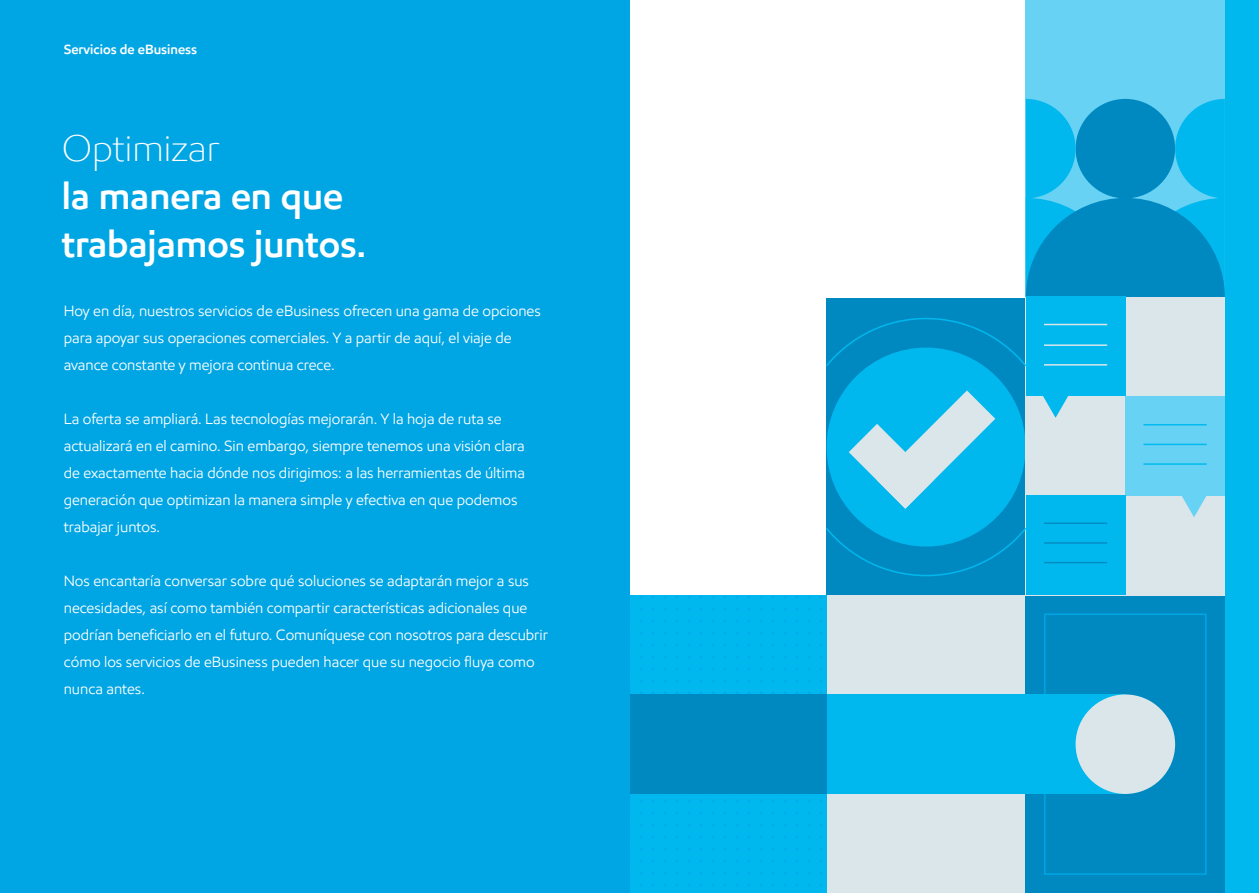
<style>
.page{position:relative;width:1259px;height:893px;background:#fff}
.page>*{position:absolute;margin:0;border:0;box-sizing:border-box;transform-origin:0 0}
.t1{font:600 37.5px/48px "E Mprint";color:#fff}
.t2{font:300 37.5px "E Mprint";color:#fff}
.t3{font:15px/27px "E Mprint";color:#fff}
.t4{font:600 13.5px "E Mprint";color:#fff}
</style>
<div class="page">
<div style="left:1216px;top:0;width:43px;height:893px;background:#00b8ee"></div>
<div style="left:826px;top:298px;width:199px;height:298px;background:#0089c1"></div>
<div style="left:826px;top:348px;width:199px;height:199px;background:#00b8ee;border-radius:50%"></div>
<svg style="left:848px;top:390px;width:147px;height:119px"></svg>
<div style="left:826px;top:595px;width:199px;height:298px;background:#dae6e9"></div>
<div style="left:1025px;top:595px;width:200px;height:298px;background:#0089c1"></div>
<div style="left:1044px;top:613px;width:162px;height:262px;border:1px solid #00a6e6"></div>
<div style="left:629px;top:596px;width:197px;height:297px;background:#00b8ee"></div>
<div style="left:1025px;top:0;width:200px;height:297px;background:#67d2f3"></div>
<div style="left:826px;top:694px;width:299px;height:100px;background:#00b8ee"></div>
<div style="left:629px;top:694px;width:198px;height:100px;background:#0089c1"></div>
<div style="left:1075px;top:694px;width:100px;height:100px;background:#dae6e9;border-radius:50%"></div>
<svg style="left:1025px;top:99px;width:199px;height:198px;background:#0d9fd4"></svg>
<div style="left:1026px;top:297px;width:198px;height:298px;background:#dae6e9"></div>
<div style="left:1026px;top:296px;width:99px;height:100px;background:#00b8ee"></div>
<svg style="left:1043px;top:396px;width:25px;height:22px"></svg>
<svg style="left:1181px;top:495px;width:25px;height:22px"></svg>
<div style="left:1125px;top:396px;width:99px;height:99px;background:#67d2f3"></div>
<div style="left:1026px;top:495px;width:99px;height:100px;background:#00b8ee"></div>
<hr style="left:1044px;top:324px;width:63px;height:1px;background:#dae6e9">
<hr style="left:1044px;top:344px;width:63px;height:2px;background:#dae6e9">
<hr style="left:1044px;top:364px;width:63px;height:2px;background:#dae6e9">
<hr style="left:1044px;top:522px;width:63px;height:2px;background:#008dc4">
<hr style="left:1044px;top:542px;width:63px;height:2px;background:#008dc4">
<hr style="left:1044px;top:562px;width:63px;height:1px;background:#008dc4">
<hr style="left:1143px;top:424px;width:63px;height:1px;background:#00baf0">
<hr style="left:1143px;top:444px;width:63px;height:1px;background:#00baf0">
<hr style="left:1143px;top:463px;width:63px;height:2px;background:#00baf0">
<svg style="left:826px;top:317px;width:200px;height:51px"></svg>
<svg style="left:826px;top:526px;width:200px;height:51px"></svg>
<div style="left:0;top:0;width:629px;height:893px;background:#00a5e3"></div>
<p class="t4" style="left:64px;top:41px;width:135px">Servicios de eBusiness</p>
<h1 class="t2" style="left:62px;top:125px;width:159px">Optimizar</h1>
<h1 class="t1" style="left:62px;top:172px;width:306px">la manera en que trabajamos juntos.</h1>
<p class="t3" style="left:64px;top:298px;width:478px">Hoy en día, nuestros servicios de eBusiness ofrecen una gama de opciones para apoyar sus operaciones comerciales. Y a partir de aquí, el viaje de avance constante y mejora continua crece.</p>
<p class="t3" style="left:64px;top:406px;width:462px">La oferta se ampliará. Las tecnologías mejorarán. Y la hoja de ruta se actualizará en el camino. Sin embargo, siempre tenemos una visión clara de exactamente hacia dónde nos dirigimos: a las herramientas de última generación que optimizan la manera simple y efectiva en que podemos trabajar juntos.</p>
<p class="t3" style="left:64px;top:568px;width:486px">Nos encantaría conversar sobre qué soluciones se adaptarán mejor a sus necesidades, así como también compartir características adicionales que podrían beneficiarlo en el futuro. Comuníquese con nosotros para descubrir cómo los servicios de eBusiness pueden hacer que su negocio fluya como nunca antes.</p>
</div>
